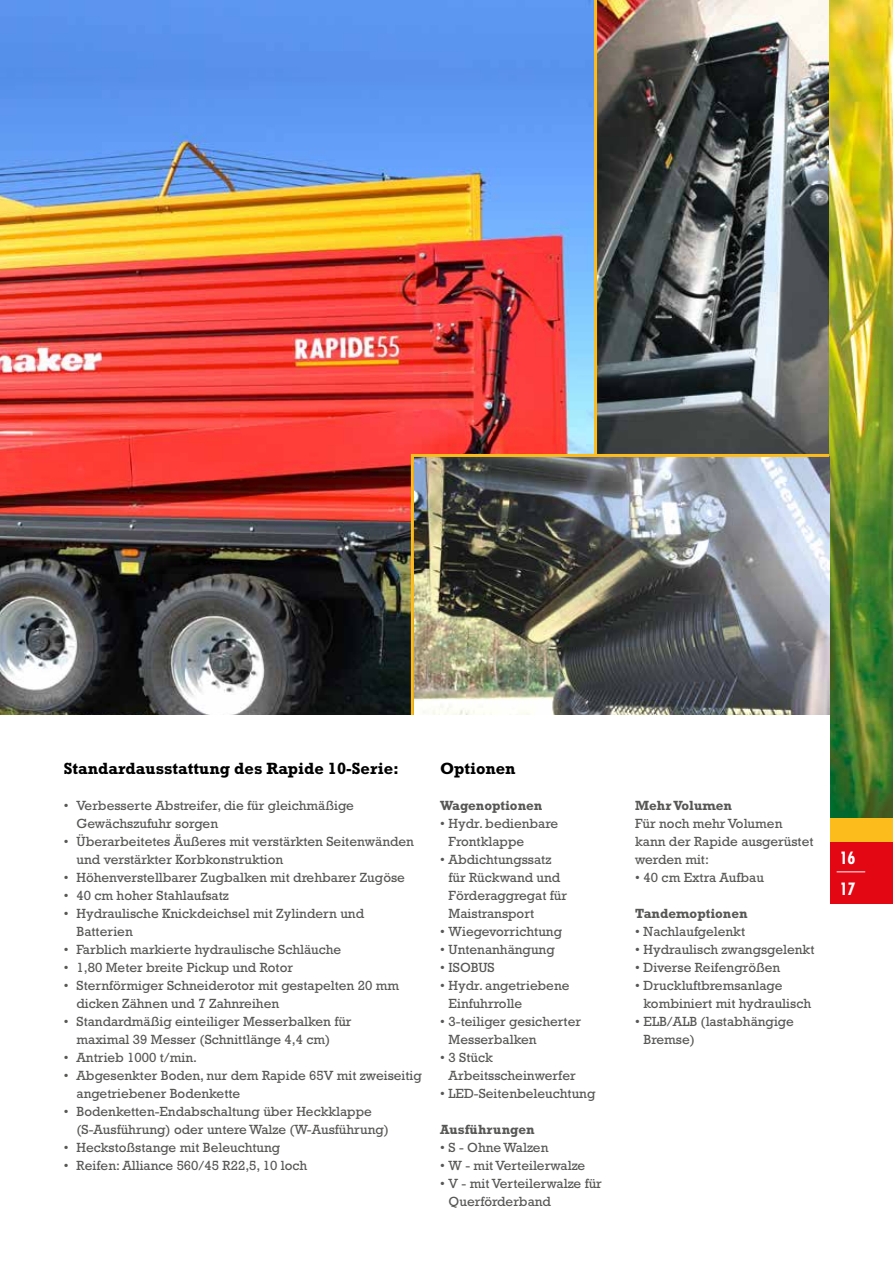
<style>
.page{position:relative;width:893px;height:1263px;background:#fff}
.page>*{position:absolute;margin:0;border:0;box-sizing:border-box;transform-origin:0 0}
.t1{font:700 16.5px "Rockwell Std";color:#000}
.t2{font:700 condensed 16.5px "Futura";color:#fff}
.t3{font:13.5px/18px "Rockwell";color:#575756}
.t4{font:700 13.5px "Rockwell Std";color:#575756}
</style>
<div class="page">
<img style="left:0;top:85px;width:594px;height:630px">
<div style="left:0;top:0;width:594px;height:85px;background:#5a94ef"></div>
<img style="left:597px;top:0;width:232px;height:454px">
<img style="left:829px;top:0;width:64px;height:819px">
<div style="left:411px;top:819px;width:482px;height:23px;background:#fcbd1c"></div>
<img style="left:414px;top:457px;width:415px;height:258px">
<hr style="left:412px;top:454px;width:417px;height:3px;background:#fcbd1c">
<hr style="left:594px;top:0;width:3px;height:457px;background:#fcbd1c">
<hr style="left:411px;top:454px;width:3px;height:277px;background:#fcbd1c">
<div style="left:829px;top:842px;width:64px;height:62px;background:#e30613"></div>
<svg style="left:837px;top:871px;width:28px;height:1px"></svg>
<div style="left:0;top:715px;width:829px;height:254px;background:#fff"></div>
<p class="t1" style="left:64px;top:759px;width:337px">Standardausstattung des Rapide 10-Serie:</p>
<p class="t3" style="left:77px;top:796px;width:279px;text-indent:-13px">• Verbesserte Abstreifer, die für gleichmäßige<br>Gewächszufuhr sorgen</p>
<p class="t3" style="left:77px;top:832px;width:339px;text-indent:-13px">• Überarbeitetes Äußeres mit verstärkten Seitenwänden und verstärkter Korbkonstruktion</p>
<p class="t3" style="left:64px;top:868px;width:343px">• Höhenverstellbarer Zugbalken mit drehbarer Zugöse</p>
<p class="t3" style="left:64px;top:886px;width:167px">• 40 cm hoher Stahlaufsatz</p>
<p class="t3" style="left:77px;top:904px;width:289px;text-indent:-13px">• Hydraulische Knickdeichsel mit Zylindern und<br>Batterien</p>
<p class="t3" style="left:64px;top:940px;width:279px">• Farblich markierte hydraulische Schläuche</p>
<p class="t3" style="left:64px;top:958px;width:231px">• 1,80 Meter breite Pickup und Rotor</p>
<p class="t3" style="left:77px;top:976px;width:324px;text-indent:-13px">• Sternförmiger Schneiderotor mit gestapelten 20 mm dicken Zähnen und 7 Zahnreihen</p>
<p class="t3" style="left:77px;top:1012px;width:277px;text-indent:-13px">• Standardmäßig einteiliger Messerbalken für maximal 39 Messer (Schnittlänge 4,4 cm)</p>
<p class="t3" style="left:64px;top:1048px;width:135px">• Antrieb 1000 t/min.</p>
<p class="t3" style="left:77px;top:1066px;width:347px;text-indent:-13px">• Abgesenkter Boden, nur dem Rapide 65V mit zweiseitig angetriebener Bodenkette</p>
<p class="t3" style="left:77px;top:1102px;width:314px;text-indent:-13px">• Bodenketten-Endabschaltung über Heckklappe (S-Ausführung) oder untere Walze (W-Ausführung)</p>
<p class="t3" style="left:64px;top:1138px;width:218px">• Heckstoßstange mit Beleuchtung</p>
<p class="t3" style="left:64px;top:1156px;width:245px">• Reifen: Alliance 560/45 R22,5, 10 loch</p>
<p class="t1" style="left:440px;top:759px;width:77px">Optionen</p>
<p class="t4" style="left:440px;top:797px;width:104px">Wagenoptionen</p>
<p class="t3" style="left:449px;top:814px;width:111px;text-indent:-9px">• Hydr. bedienbare<br>Frontklappe</p>
<p class="t3" style="left:449px;top:850px;width:120px;text-indent:-9px">• Abdichtungssatz für Rückwand und<br>Förderaggregat für<br>Maistransport</p>
<p class="t3" style="left:440px;top:922px;width:123px">• Wiegevorrichtung</p>
<p class="t3" style="left:440px;top:940px;width:116px">• Untenanhängung</p>
<p class="t3" style="left:440px;top:958px;width:56px">• ISOBUS</p>
<p class="t3" style="left:449px;top:976px;width:122px;text-indent:-9px">• Hydr. angetriebene<br>Einfuhrrolle</p>
<p class="t3" style="left:449px;top:1012px;width:134px;text-indent:-9px">• 3-teiliger gesicherter<br>Messerbalken</p>
<p class="t3" style="left:449px;top:1048px;width:129px;text-indent:-9px">• 3 Stück<br>Arbeitsscheinwerfer</p>
<p class="t3" style="left:440px;top:1084px;width:157px">• LED-Seitenbeleuchtung</p>
<p class="t4" style="left:440px;top:1121px;width:96px">Ausführungen</p>
<p class="t3" style="left:440px;top:1138px;width:110px">• S - Ohne Walzen</p>
<p class="t3" style="left:440px;top:1156px;width:147px">• W - mit Verteilerwalze</p>
<p class="t3" style="left:449px;top:1174px;width:155px;text-indent:-9px">• V - mit Verteilerwalze für<br>Querförderband</p>
<p class="t4" style="left:635px;top:797px;width:98px">Mehr Volumen</p>
<p class="t3" style="left:635px;top:814px;width:180px">Für noch mehr Volumen kann der Rapide ausgerüstet werden mit:</p>
<p class="t3" style="left:635px;top:868px;width:130px">• 40 cm Extra Aufbau</p>
<p class="t4" style="left:635px;top:905px;width:114px">Tandemoptionen</p>
<p class="t3" style="left:635px;top:922px;width:111px">• Nachlaufgelenkt</p>
<p class="t3" style="left:635px;top:940px;width:181px">• Hydraulisch zwangsgelenkt</p>
<p class="t3" style="left:635px;top:958px;width:147px">• Diverse Reifengrößen</p>
<p class="t3" style="left:644px;top:976px;width:169px;text-indent:-9px">• Druckluftbremsanlage kombiniert mit hydraulisch</p>
<p class="t3" style="left:644px;top:1012px;width:152px;text-indent:-9px">• ELB/ALB (lastabhängige<br>Bremse)</p>
<p class="t2" style="left:840px;top:848px;width:17px">16</p>
<p class="t2" style="left:840px;top:878px;width:17px">17</p>
</div>
